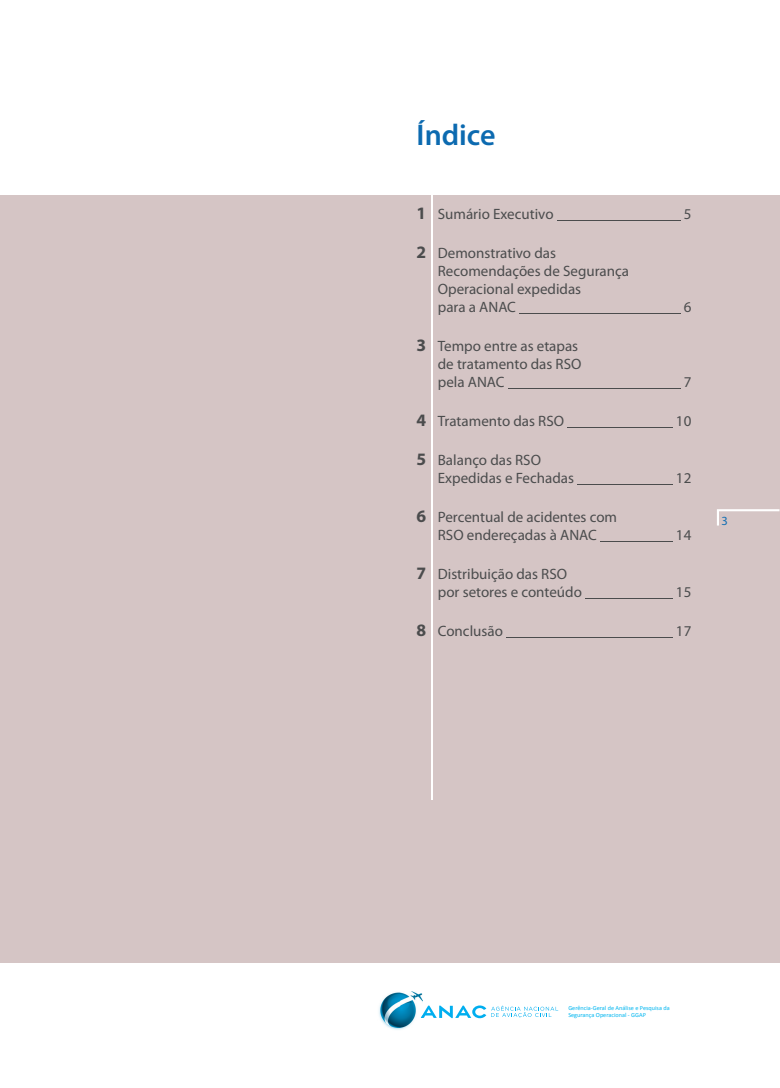
<style>
.page{position:relative;width:780px;height:1088px;background:#fff}
.page>*{position:absolute;margin:0;border:0;box-sizing:border-box;transform-origin:0 0}
.t1{font:600 30px "Myriad Pro";color:#0c6ab0}
.t2{font:15px/18px "Myriad Pro";color:#4b4c4d}
.t3{font:12.5px "Myriad Pro";color:#136fb3}
.t4{font:6.25px/6.9px "Calibri";color:#00b6f0}
.s1{font-weight:700;font-size:17.5px}
</style>
<div class="page">
<div style="left:0;top:195px;width:18px;height:768px;background:#d5c5c5"></div>
<div style="left:18px;top:195px;width:761px;height:768px;background:#d5c5c5"></div>
<svg style="left:717px;top:509px;width:62px;height:16px"></svg>
<img style="left:379px;top:991px;width:44px;height:39px">
<svg style="left:420px;top:1005px;width:138px;height:13px"></svg>
<hr style="left:431px;top:195px;width:2px;height:605px;background:#fff">
<hr style="left:556px;top:220px;width:124px;height:1px;background:#4b4c4d">
<hr style="left:519px;top:313px;width:161px;height:1px;background:#4b4c4d">
<hr style="left:507px;top:388px;width:173px;height:1px;background:#4b4c4d">
<hr style="left:567px;top:427px;width:105px;height:1px;background:#4b4c4d">
<hr style="left:577px;top:484px;width:95px;height:1px;background:#4b4c4d">
<hr style="left:600px;top:541px;width:72px;height:1px;background:#4b4c4d">
<hr style="left:585px;top:598px;width:87px;height:1px;background:#4b4c4d">
<hr style="left:506px;top:637px;width:166px;height:1px;background:#4b4c4d">
<h1 class="t1" style="left:416px;top:116px;width:81px">Índice</h1>
<p class="t2" style="left:416px;top:205px;width:138px"><span class="s1">1</span> Sumário Executivo</p>
<p class="t2" style="left:683px;top:205px;width:9px">5</p>
<p class="t2" style="left:438px;top:244px;width:193px;text-indent:-21px"><span class="s1">2</span> Demonstrativo das<br>Recomendações de Segurança<br>Operacional expedidas<br>para a ANAC</p>
<p class="t2" style="left:683px;top:298px;width:9px">6</p>
<p class="t2" style="left:438px;top:337px;width:145px;text-indent:-21px"><span class="s1">3</span> Tempo entre as etapas de tratamento das RSO pela ANAC</p>
<p class="t2" style="left:683px;top:373px;width:9px">7</p>
<p class="t2" style="left:416px;top:412px;width:149px"><span class="s1">4</span> Tratamento das RSO</p>
<p class="t2" style="left:676px;top:412px;width:17px">10</p>
<p class="t2" style="left:438px;top:451px;width:138px;text-indent:-21px"><span class="s1">5</span> Balanço das RSO<br>Expedidas e Fechadas</p>
<p class="t2" style="left:676px;top:469px;width:17px">12</p>
<p class="t2" style="left:416px;top:508px;width:202px;text-align:center"><span class="s1">6</span> Percentual de acidentes com<br>RSO endereçadas à ANAC</p>
<p class="t2" style="left:438px;top:565px;width:145px;text-indent:-21px"><span class="s1">7</span> Distribuição das RSO por setores e conteúdo</p>
<p class="t2" style="left:676px;top:526px;width:17px">14</p>
<p class="t2" style="left:676px;top:583px;width:17px">15</p>
<p class="t2" style="left:416px;top:622px;width:88px"><span class="s1">8</span> Conclusão</p>
<p class="t2" style="left:676px;top:622px;width:17px">17</p>
<p class="t3" style="left:721px;top:513px;width:8px">3</p>
<p class="t4" style="left:568px;top:1005px;width:103px">Gerência-Geral de Análise e Pesquisa da<br>Segurança Operacional - GGAP</p>
</div>
